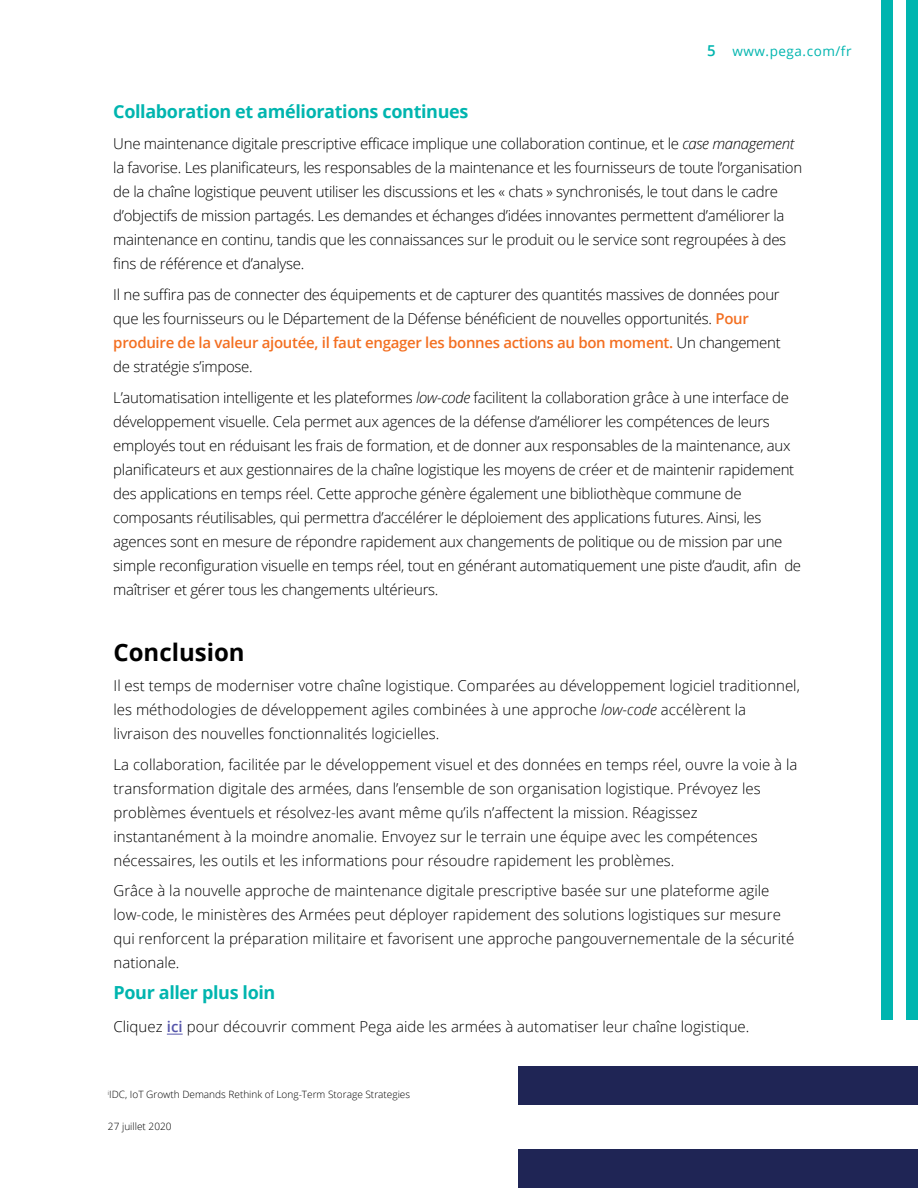
<style>
.page{position:relative;width:918px;height:1188px;background:#fff}
.page>*{position:absolute;margin:0;border:0;box-sizing:border-box;transform-origin:0 0}
.t1{font:700 24px "Open Sans";color:#000}
.t2{font:700 18px "Open Sans";letter-spacing:-.02em;color:#00b5af}
.t3{font:300 15px/24px "Open Sans";letter-spacing:-.02em;color:#000}
.t4{font:300 15px/24px "Open Sans";color:#000}
.t5{font:13.5px "Open Sans";letter-spacing:.04em;color:#00b5af}
.t6{font:300 10.05px "Open Sans";color:#000}
.s1{font-weight:600;font-size:15px}
.s2{font-style:italic}
.s3{font-weight:600;color:#f36f21}
.s4{font-weight:600;color:#55a}
</style>
<div class="page">
<div style="left:518px;top:1150px;width:400px;height:38px;background:#1f2555"></div>
<div style="left:518px;top:1066px;width:400px;height:38px;background:#1f2555"></div>
<div style="left:906px;top:0;width:12px;height:1019px;background:#00b5af"></div>
<div style="left:881px;top:0;width:11px;height:1019px;background:#00b5af"></div>
<svg style="left:167px;top:1034px;width:16px;height:1px"></svg>
<p class="t5" style="left:707px;top:42px;width:146px"><span class="s1">5</span> www.pega.com/fr</p>
<p class="t2" style="left:113px;top:99px;width:357px">Collaboration et améliorations continues</p>
<p class="t3" style="left:113px;top:131px;width:690px">Une maintenance digitale prescriptive efficace implique une collaboration continue, et le <span class="s2">case management </span>la favorise. Les planificateurs, les responsables de la maintenance et les fournisseurs de toute l’organisation de la chaîne logistique peuvent utiliser les discussions et les « chats » synchronisés, le tout dans le cadre d’objectifs de mission partagés. Les demandes et échanges d’idées innovantes permettent d’améliorer la maintenance en continu, tandis que les connaissances sur le produit ou le service sont regroupées à des fins de référence et d’analyse.</p>
<p class="t3" style="left:113px;top:282px;width:669px">Il ne suffira pas de connecter des équipements et de capturer des quantités massives de données pour que les fournisseurs ou le Département de la Défense bénéficient de nouvelles opportunités. <span class="s3">Pour produire de la valeur ajoutée, il faut engager les bonnes actions au bon moment.</span> Un changement de stratégie s’impose.</p>
<p class="t3" style="left:113px;top:385px;width:689px">L’automatisation intelligente et les plateformes <span class="s2">low-code</span> facilitent la collaboration grâce à une interface de développement visuelle. Cela permet aux agences de la défense d’améliorer les compétences de leurs employés tout en réduisant les frais de formation, et de donner aux responsables de la maintenance, aux planificateurs et aux gestionnaires de la chaîne logistique les moyens de créer et de maintenir rapidement des applications en temps réel. Cette approche génère également une bibliothèque commune de composants réutilisables, qui permettra d’accélérer le déploiement des applications futures. Ainsi, les agences sont en mesure de répondre rapidement aux changements de politique ou de mission par une simple reconfiguration visuelle en temps réel, tout en générant automatiquement une piste d’audit, afin de maîtriser et gérer tous les changements ultérieurs.</p>
<h1 class="t1" style="left:113px;top:635px;width:133px">Conclusion</h1>
<p class="t4" style="left:114px;top:673px;width:688px">Il est temps de moderniser votre chaîne logistique. Comparées au développement logiciel traditionnel, les méthodologies de développement agiles combinées à une approche <span class="s2">low-code</span> accélèrent la livraison des nouvelles fonctionnalités logicielles.</p>
<p class="t4" style="left:114px;top:752px;width:685px">La collaboration, facilitée par le développement visuel et des données en temps réel, ouvre la voie à la transformation digitale des armées, dans l’ensemble de son organisation logistique. Prévoyez les problèmes éventuels et résolvez-les avant même qu’ils n’affectent la mission. Réagissez instantanément à la moindre anomalie. Envoyez sur le terrain une équipe avec les compétences nécessaires, les outils et les informations pour résoudre rapidement les problèmes.</p>
<p class="t4" style="left:114px;top:879px;width:682px">Grâce à la nouvelle approche de maintenance digitale prescriptive basée sur une plateforme agile low-code, le ministères des Armées peut déployer rapidement des solutions logistiques sur mesure qui renforcent la préparation militaire et favorisent une approche pangouvernementale de la sécurité nationale.</p>
<p class="t2" style="left:114px;top:980px;width:163px">Pour aller plus loin</p>
<p class="t4" style="left:114px;top:1014px;width:637px">Cliquez <span class="s4">ici</span> pour découvrir comment Pega aide les armées à automatiser leur chaîne logistique.</p>
<p class="t6" style="left:108px;top:1088px;width:304px"><sup>i</sup>IDC, IoT Growth Demands Rethink of Long-Term Storage Strategies</p>
<p class="t6" style="left:108px;top:1120px;width:65px">27 juillet 2020</p>
</div>
